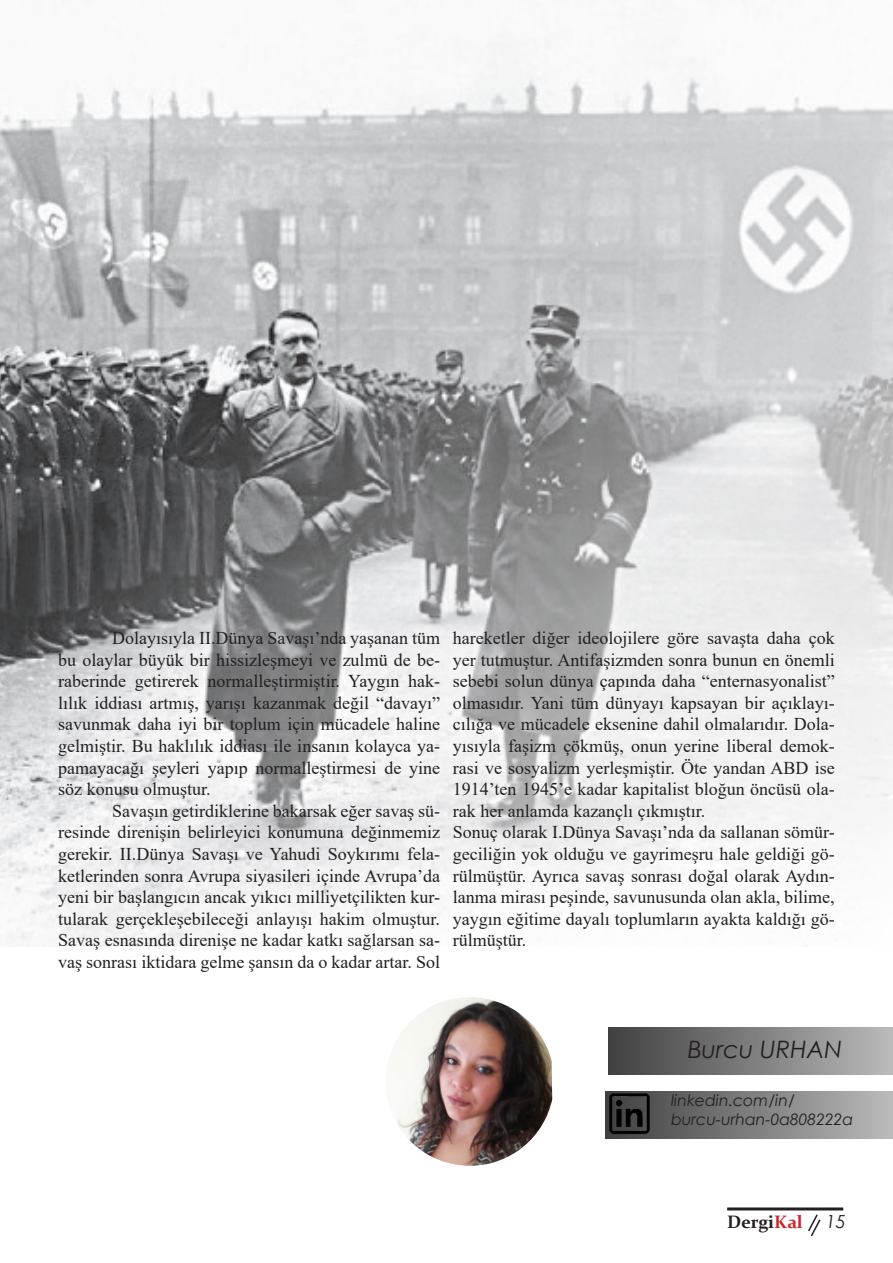
<style>
.page{position:relative;width:893px;height:1263px;background:#fff}
.page>*{position:absolute;margin:0;border:0;box-sizing:border-box;transform-origin:0 0}
.t1{font:italic 24px "Century Gothic";color:#231f20}
.Paragraf_Times_new{font:18px/21.6px "Times New Roman";color:#231f20;text-align:justify}
.t2{font:700 18px "Constantia";color:#231f20}
.t3{font:italic 18px "Century Gothic";color:#231f20}
.t4{font:italic 15.75px "Century Gothic";color:#231f20}
.s1{color:#d1232a}
</style>
<div class="page">
<hr style="left:727px;top:1207px;width:116px;height:3px;background:#231f20">
<svg style="left:808px;top:1214px;width:13px;height:23px"></svg>
<img style="left:0;top:42px;width:893px;height:904px">
<img style="left:386px;top:997px;width:166px;height:169px">
<div style="left:608px;top:1027px;width:285px;height:48px;background:linear-gradient(to right,#414141,#bababa)"></div>
<div style="left:606px;top:1091px;width:287px;height:48px;background:linear-gradient(to right,#404040,#bababa)"></div>
<img style="left:608px;top:1092px;width:43px;height:43px">
<p class="Paragraf_Times_new" style="left:58px;top:627px;width:383px;text-indent:54px">Dolayısıyla II.Dünya Savaşı’nda yaşanan tüm bu olaylar büyük bir hissizleşmeyi ve zulmü de be&shy;raberinde getirerek normalleştirmiştir. Yaygın hak&shy;lılık iddiası artmış, yarışı kazanmak değil “davayı” savunmak daha iyi bir toplum için mücadele haline gelmiştir. Bu haklılık iddiası ile insanın kolayca ya&shy;pamayacağı şeyleri yapıp normalleştirmesi de yine söz konusu olmuştur.</p>
<p class="Paragraf_Times_new" style="left:58px;top:799px;width:383px;text-indent:54px">Savaşın getirdiklerine bakarsak eğer savaş sü&shy;resinde direnişin belirleyici konumuna değinmemiz gerekir. II.Dünya Savaşı ve Yahudi Soykırımı fela&shy;ketlerinden sonra Avrupa siyasileri içinde Avrupa’da yeni bir başlangıcın ancak yıkıcı milliyetçilikten kur&shy;tularak gerçekleşebileceği anlayışı hakim olmuştur.<br>Savaş esnasında direnişe ne kadar katkı sağlarsan sa&shy;vaş sonrası iktidara gelme şansın da o kadar artar. Sol</p>
<p class="Paragraf_Times_new" style="left:453px;top:627px;width:383px">hareketler diğer ideolojilere göre savaşta daha çok yer tutmuştur. Antifaşizmden sonra bunun en önemli sebebi solun dünya çapında daha “enternasyonalist” olmasıdır. Yani tüm dünyayı kapsayan bir açıklayı&shy;cılığa ve mücadele eksenine dahil olmalarıdır. Dola&shy;yısıyla faşizm çökmüş, onun yerine liberal demok&shy;rasi ve sosyalizm yerleşmiştir. Öte yandan ABD ise 1914’ten 1945’e kadar kapitalist bloğun öncüsü ola&shy;rak her anlamda kazançlı çıkmıştır.</p>
<p class="Paragraf_Times_new" style="left:453px;top:821px;width:383px">Sonuç olarak I.Dünya Savaşı’nda da sallanan sömür&shy;geciliğin yok olduğu ve gayrimeşru hale geldiği gö&shy;rülmüştür. Ayrıca savaş sonrası doğal olarak Aydın&shy;lanma mirası peşinde, savunusunda olan akla, bilime, yaygın eğitime dayalı toplumların ayakta kaldığı gö&shy;rülmüştür.</p>
<p class="t1" style="left:688px;top:1033px;width:156px">Burcu URHAN</p>
<p class="t4" style="left:671px;top:1089px;width:125px">linkedin.com/in/</p>
<p class="t4" style="left:671px;top:1108px;width:184px">burcu-urhan-0a808222a</p>
<p class="t2" style="left:727px;top:1209px;width:77px">Dergi<span class="s1">Kal</span></p>
<p class="t3" style="left:826px;top:1209px;width:21px">15</p>
</div>
